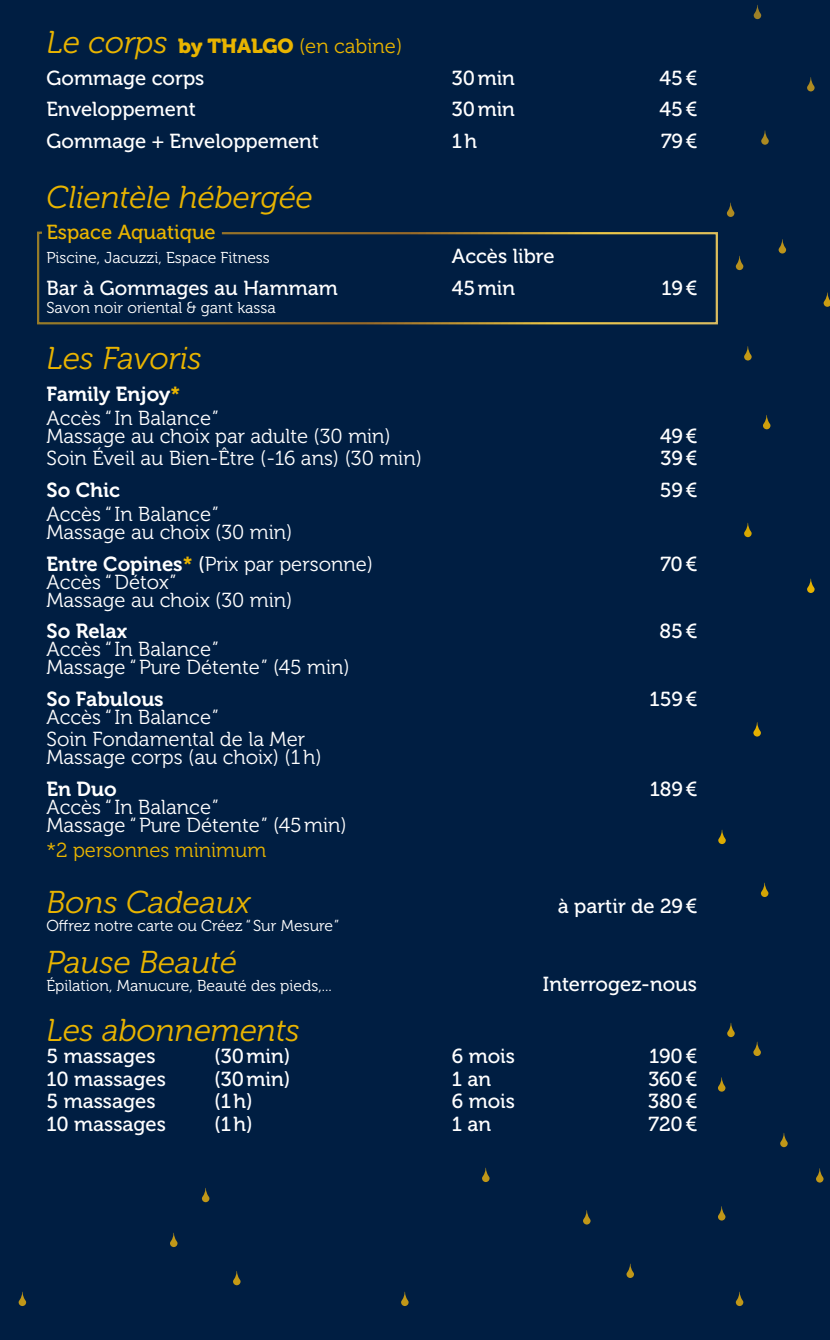
<style>
.page{position:relative;width:830px;height:1340px;background:#fff}
.page>*{position:absolute;margin:0;border:0;box-sizing:border-box;transform-origin:0 0}
.t1{font:italic 31.5px "Museo 300";color:#e9b400}
.t2{font:20.25px/18px "Museo 300";color:#fff}
.t3{font:20.25px "Museo 500";color:#fff}
.t4{font:20.25px "Museo 300";color:#e9b400}
.t5{font:20.25px "Museo 700";color:#fff}
.t6{font:20.25px "Museo 500";color:#e9b400}
.t7{font:15.75px "Museo 300";color:#fff}
.s1{font-style:italic;font-size:31.5px}
.s2{font-family:"Museo 900"}
.s3{color:#e9b400}
.s4{font-family:"Museo 700"}
.s5{font-family:"Museo 700";color:#e9b400}
.s6{font-family:"Museo 500"}
</style>
<div class="page">
<div style="left:0;top:0;width:829px;height:1339px;background:#001e42"></div>
<svg style="left:753px;top:5px;width:7px;height:14px"></svg>
<svg style="left:807px;top:77px;width:7px;height:14px"></svg>
<svg style="left:761px;top:130px;width:7px;height:15px"></svg>
<svg style="left:726px;top:202px;width:8px;height:15px"></svg>
<svg style="left:735px;top:255px;width:8px;height:15px"></svg>
<svg style="left:778px;top:239px;width:7px;height:14px"></svg>
<svg style="left:823px;top:292px;width:6px;height:15px"></svg>
<svg style="left:744px;top:346px;width:7px;height:14px"></svg>
<svg style="left:763px;top:415px;width:7px;height:14px"></svg>
<svg style="left:744px;top:523px;width:7px;height:14px"></svg>
<svg style="left:807px;top:578px;width:7px;height:15px"></svg>
<svg style="left:753px;top:722px;width:7px;height:14px"></svg>
<svg style="left:718px;top:829px;width:7px;height:15px"></svg>
<svg style="left:760px;top:882px;width:8px;height:15px"></svg>
<svg style="left:727px;top:1023px;width:7px;height:14px"></svg>
<svg style="left:753px;top:1041px;width:7px;height:15px"></svg>
<svg style="left:233px;top:1271px;width:7px;height:14px"></svg>
<svg style="left:718px;top:1077px;width:7px;height:14px"></svg>
<svg style="left:780px;top:1133px;width:7px;height:14px"></svg>
<svg style="left:170px;top:1232px;width:7px;height:15px"></svg>
<svg style="left:202px;top:1188px;width:7px;height:14px"></svg>
<svg style="left:816px;top:1168px;width:7px;height:14px"></svg>
<svg style="left:482px;top:1167px;width:7px;height:15px"></svg>
<svg style="left:19px;top:1291px;width:7px;height:14px"></svg>
<svg style="left:401px;top:1291px;width:7px;height:14px"></svg>
<svg style="left:626px;top:1263px;width:7px;height:14px"></svg>
<svg style="left:718px;top:1206px;width:7px;height:14px"></svg>
<svg style="left:583px;top:1210px;width:7px;height:14px"></svg>
<svg style="left:735px;top:1291px;width:8px;height:14px"></svg>
<svg style="left:37px;top:231px;width:681px;height:94px"></svg>
<p class="t4" style="left:46px;top:36px;width:357px"><span class="s1">Le corps</span> <span class="s2">by THALGO</span> (en cabine)</p>
<p class="t3" style="left:46px;top:66px;width:159px">Gommage corps</p>
<p class="t3" style="left:451px;top:66px;width:64px">30min</p>
<p class="t3" style="left:659px;top:66px;width:40px">45€</p>
<p class="t3" style="left:46px;top:98px;width:151px">Enveloppement</p>
<p class="t3" style="left:451px;top:98px;width:64px">30min</p>
<p class="t3" style="left:659px;top:98px;width:40px">45€</p>
<p class="t3" style="left:46px;top:129px;width:274px">Gommage + Enveloppement</p>
<p class="t3" style="left:451px;top:129px;width:27px">1h</p>
<p class="t3" style="left:660px;top:129px;width:38px">79€</p>
<h1 class="t1" style="left:46px;top:180px;width:268px">Clientèle hébergée</h1>
<p class="t6" style="left:46px;top:221px;width:171px">Espace Aquatique</p>
<p class="t7" style="left:46px;top:249px;width:225px">Piscine, Jacuzzi, Espace Fitness</p>
<p class="t3" style="left:451px;top:245px;width:104px">Accès libre</p>
<p class="t3" style="left:46px;top:277px;width:292px">Bar à Gommages au Hammam</p>
<p class="t3" style="left:451px;top:277px;width:65px">45min</p>
<p class="t3" style="left:661px;top:277px;width:38px">19€</p>
<p class="t7" style="left:46px;top:299px;width:231px">Savon noir oriental &amp; gant kassa</p>
<h1 class="t1" style="left:46px;top:341px;width:157px">Les Favoris</h1>
<p class="t5" style="left:46px;top:382px;width:135px">Family Enjoy<span class="s3">*</span></p>
<p class="t2" style="left:46px;top:409px;width:346px">Accès “In Balance”<br>Massage au choix par adulte (30 min)</p>
<p class="t3" style="left:659px;top:425px;width:39px">49€</p>
<p class="t2" style="left:46px;top:450px;width:377px">Soin Éveil au Bien-Être (-16 ans) (30 min)</p>
<p class="t3" style="left:660px;top:447px;width:39px">39€</p>
<p class="t5" style="left:46px;top:478px;width:75px">So Chic</p>
<p class="t3" style="left:659px;top:479px;width:39px">59€</p>
<p class="t2" style="left:46px;top:505px;width:247px">Accès “In Balance”<br>Massage au choix (30 min)</p>
<p class="t2" style="left:46px;top:555px;width:328px"><span class="s4">Entre Copines</span><span class="s5">*</span> <span class="s6">(</span>Prix par personne)</p>
<p class="t3" style="left:660px;top:552px;width:39px">70€</p>
<p class="t2" style="left:46px;top:573px;width:247px">Accès “Détox”<br>Massage au choix (30 min)</p>
<p class="t5" style="left:46px;top:620px;width:82px">So Relax</p>
<p class="t3" style="left:659px;top:620px;width:40px">85€</p>
<p class="t2" style="left:46px;top:640px;width:304px">Accès “In Balance”<br>Massage “Pure Détente” (45 min)</p>
<p class="t5" style="left:46px;top:687px;width:119px">So Fabulous</p>
<p class="t3" style="left:649px;top:687px;width:49px">159€</p>
<p class="t2" style="left:46px;top:706px;width:260px;line-height:22.5px">Accès “In Balance”<br>Soin Fondamental de la Mer</p>
<p class="t2" style="left:46px;top:748px;width:276px">Massage corps (au choix) (1h)</p>
<p class="t5" style="left:46px;top:777px;width:72px">En Duo</p>
<p class="t3" style="left:649px;top:777px;width:49px">189€</p>
<p class="t2" style="left:46px;top:798px;width:301px">Accès “In Balance”<br>Massage “Pure Détente” (45min)</p>
<p class="t4" style="left:46px;top:838px;width:221px">*2 personnes minimum</p>
<h1 class="t1" style="left:46px;top:885px;width:206px">Bons Cadeaux</h1>
<p class="t3" style="left:557px;top:894px;width:141px">à partir de 29€</p>
<p class="t7" style="left:46px;top:917px;width:294px">Offrez notre carte ou Créez “Sur Mesure”</p>
<h1 class="t1" style="left:46px;top:945px;width:192px">Pause Beauté</h1>
<p class="t7" style="left:46px;top:977px;width:287px">Épilation, Manucure, Beauté des pieds,...</p>
<p class="t3" style="left:542px;top:973px;width:155px">Interrogez-nous</p>
<h1 class="t1" style="left:46px;top:1012px;width:254px">Les abonnements</h1>
<p class="t3" style="left:46px;top:1045px;width:111px">5 massages</p>
<p class="t3" style="left:214px;top:1045px;width:78px">(30min)</p>
<p class="t3" style="left:451px;top:1045px;width:65px">6 mois</p>
<p class="t3" style="left:649px;top:1045px;width:50px">190€</p>
<p class="t3" style="left:46px;top:1067px;width:121px">10 massages</p>
<p class="t3" style="left:214px;top:1067px;width:78px">(30min)</p>
<p class="t3" style="left:451px;top:1067px;width:41px">1 an</p>
<p class="t3" style="left:648px;top:1067px;width:51px">360€</p>
<p class="t3" style="left:46px;top:1090px;width:111px">5 massages</p>
<p class="t3" style="left:214px;top:1090px;width:40px">(1h)</p>
<p class="t3" style="left:451px;top:1090px;width:65px">6 mois</p>
<p class="t3" style="left:648px;top:1090px;width:51px">380€</p>
<p class="t3" style="left:46px;top:1112px;width:121px">10 massages</p>
<p class="t3" style="left:214px;top:1112px;width:40px">(1h)</p>
<p class="t3" style="left:451px;top:1112px;width:41px">1 an</p>
<p class="t3" style="left:648px;top:1112px;width:50px">720€</p>
</div>
